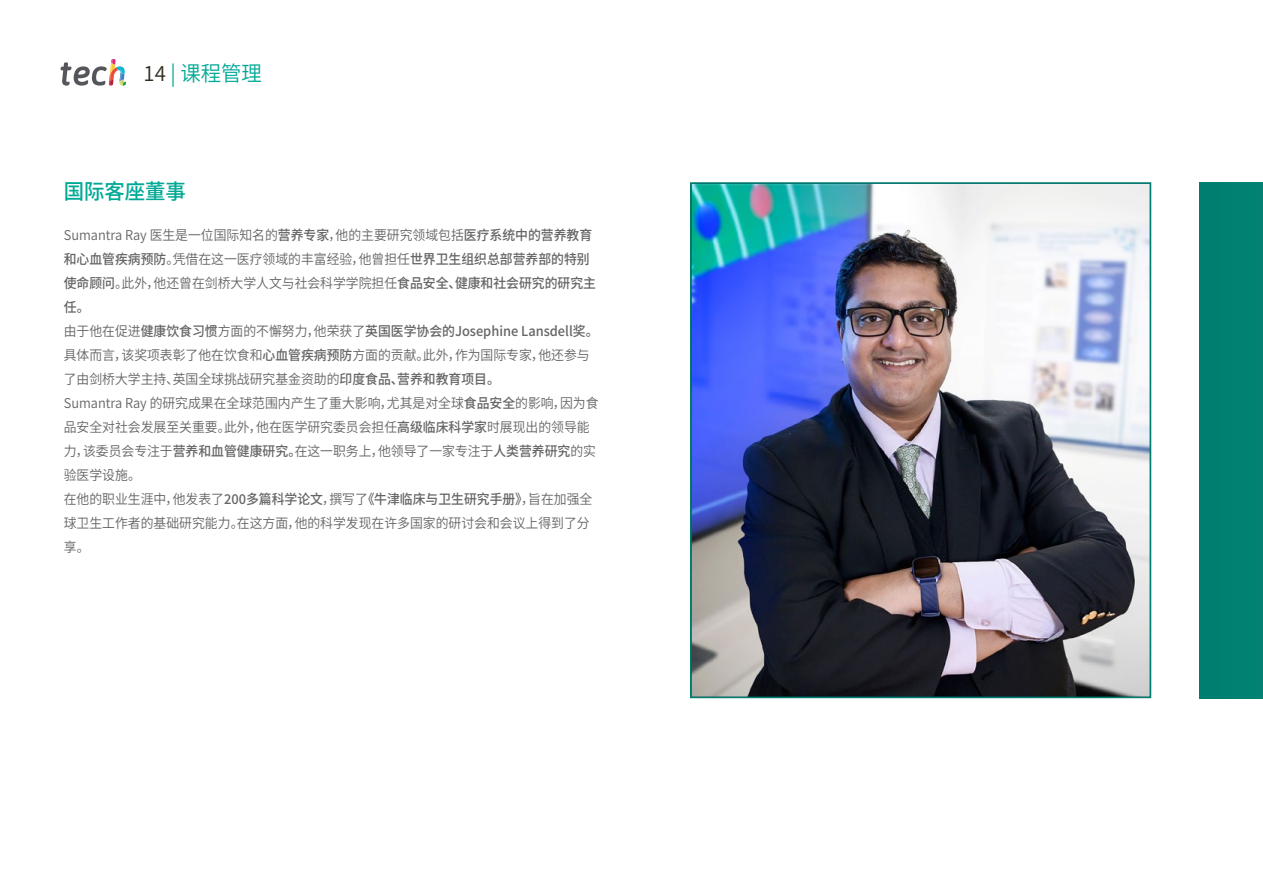
<style>
.page{position:relative;width:1263px;height:893px;background:#fff}
.page>*{position:absolute;margin:0;border:0;box-sizing:border-box;transform-origin:0 0}
.t1{font:21px "Source Han Sans CN";color:#00a996}
.t2{font:500 21px "Source Han Sans CN";color:#00a996}
.t3{font:13.5px/24px "Source Han Sans CN";color:#656565;scale:.95 1}
.s1{color:#312e20}
.s2{font-weight:500}
</style>
<div class="page">
<div style="left:1199px;top:182px;width:64px;height:516px;background:#008071"></div>
<img style="left:694px;top:186px;width:453px;height:508px">
<div style="left:690px;top:182px;width:461px;height:516px;border:2px solid #007e6f"></div>
<svg style="left:61px;top:59px;width:65px;height:27px"></svg>
<h1 class="t1" style="left:144px;top:61px;width:120px"><span class="s1">14</span> | 课程管理</h1>
<h1 class="t2" style="left:64px;top:179px;width:124px">国际客座董事</h1>
<p class="t3" style="left:64px;top:224px;width:564px">Sumantra Ray 医生是一位国际知名的<span class="s2">营养专家</span>，他的主要研究领域包括<span class="s2">医疗系统中的营养教育和心血管疾病预防</span>。凭借在这一医疗领域的丰富经验，他曾担任<span class="s2">世界卫生组织总部营养部的特别使命顾问</span>。此外，他还曾在剑桥大学人文与社会科学学院担任<span class="s2">食品安全、健康和社会研究的研究主任。<br></span>由于他在促进<span class="s2">健康饮食习惯</span>方面的不懈努力，他荣获了<span class="s2">英国医学协会的Josephine Lansdell奖。</span>具体而言，该奖项表彰了他在饮食和<span class="s2">心血管疾病预防</span>方面的贡献。此外，作为国际专家，他还参与了由剑桥大学主持、英国全球挑战研究基金资助的<span class="s2">印度食品、营养和教育项目。<br></span>Sumantra Ray 的研究成果在全球范围内产生了重大影响，尤其是对全球<span class="s2">食品安全</span>的影响，因为食品安全对社会发展至关重要。此外，他在医学研究委员会担任<span class="s2">高级临床科学家</span>时展现出的领导能力，该委员会专注于<span class="s2">营养和血管健康研究。</span>在这一职务上，他领导了一家专注于<span class="s2">人类营养研究</span>的实验医学设施。<br>在他的职业生涯中，他发表了<span class="s2">200多篇科学论文</span>，撰写了<span class="s2">《牛津临床与卫生研究手册》</span>，旨在加强全球卫生工作者的基础研究能力。在这方面，他的科学发现在许多国家的研讨会和会议上得到了分享。</p>
</div>
